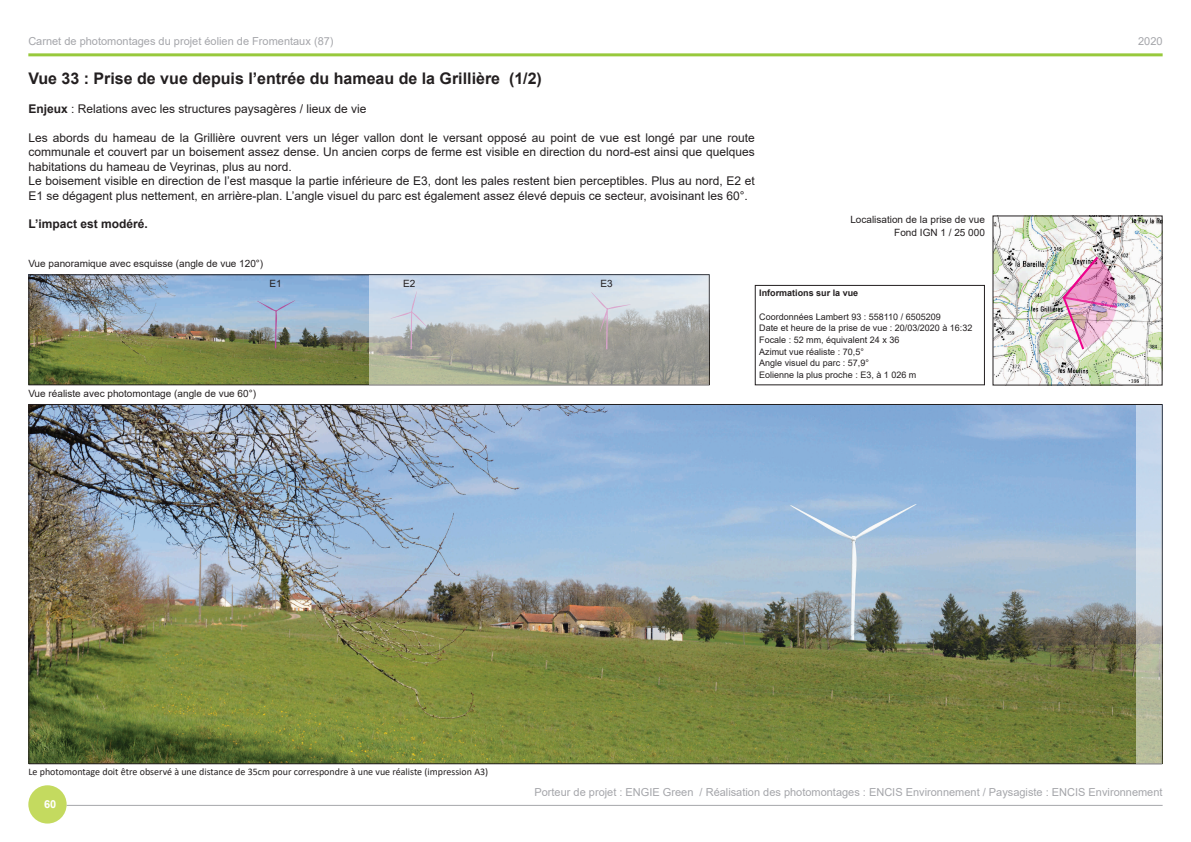
<style>
.page{position:relative;width:1191px;height:842px;background:#fff}
.page>*{position:absolute;margin:0;border:0;box-sizing:border-box;transform-origin:0 0}
.t1{font:700 16px "Arial";color:#231f20}
.t2{font:12px/14.4px "Arial";color:#231f20}
.t3{font:700 12px "Arial";color:#231f20}
.t4{font:11px "Arial";color:#a5a6aa}
.t5{font:700 11px "Arial";color:#fff}
.t6{font:10px/13.7px "Arial";color:#231f20;text-align:right}
.t7{font:10px "Calibri";color:#231f20}
.t8{font:9px/11.7px "Arial";color:#231f20}
.t9{font:700 9px "Arial";color:#231f20}
.s1{font-weight:700}
</style>
<div class="page">
<div style="left:28px;top:785px;width:39px;height:38px;background:#c4da5f;border-radius:50%"></div>
<hr style="left:28px;top:53px;width:1134px;height:3px;background:#98c93c">
<hr style="left:67px;top:805px;width:1095px;height:1px;background:#a5a6aa">
<img style="left:994px;top:217px;width:166px;height:167px">
<div style="left:754px;top:285px;width:231px;height:100px;border:1px solid #231f20"></div>
<img style="left:1060px;top:255px;width:63px;height:96px">
<img style="left:30px;top:276px;width:339px;height:107px">
<div style="left:28px;top:274px;width:681px;height:111px;border:1px solid #231f20"></div>
<svg style="left:369px;top:275px;width:339px;height:109px;background:#b7bcbb"></svg>
<img style="left:30px;top:406px;width:1105px;height:356px">
<svg style="left:1135px;top:405px;width:26px;height:358px;background:#bdc8c8"></svg>
<p class="t4" style="left:28px;top:33px;width:307px">Carnet de photomontages du projet éolien de Fromentaux (87)</p>
<p class="t4" style="left:1138px;top:33px;width:26px">2020</p>
<h1 class="t1" style="left:28px;top:68px;width:515px">Vue 33 : Prise de vue depuis l’entrée du hameau de la Grillière (1/2)</h1>
<p class="t2" style="left:28px;top:102px;width:340px"><span class="s1">Enjeux</span> : Relations avec les structures paysagères / lieux de vie</p>
<p class="t2" style="left:28px;top:131px;width:728px">Les abords du hameau de la Grillière ouvrent vers un léger vallon dont le versant opposé au point de vue est longé par une route communale et couvert par un boisement assez dense. Un ancien corps de ferme est visible en direction du nord-est ainsi que quelques habitations du hameau de Veyrinas, plus au nord.<br>Le boisement visible en direction de l’est masque la partie inférieure de E3, dont les pales restent bien perceptibles. Plus au nord, E2 et E1 se dégagent plus nettement, en arrière-plan. L’angle visuel du parc est également assez élevé depuis ce secteur, avoisinant les 60°.</p>
<p class="t3" style="left:28px;top:216px;width:121px">L’impact est modéré.</p>
<p class="t6" style="left:28px;top:257px;width:236px">Vue panoramique avec esquisse (angle de vue 120°)</p>
<p class="t6" style="left:269px;top:277px;width:14px">E1</p>
<p class="t6" style="left:403px;top:277px;width:14px">E2</p>
<p class="t6" style="left:600px;top:277px;width:14px">E3</p>
<p class="t6" style="left:850px;top:212px;width:136px">Localisation de la prise de vue<br>Fond IGN 1 / 25 000</p>
<p class="t6" style="left:28px;top:387px;width:229px">Vue réaliste avec photomontage (angle de vue 60°)</p>
<p class="t9" style="left:759px;top:287px;width:101px">Informations sur la vue</p>
<p class="t8" style="left:759px;top:311px;width:215px">Coordonnées Lambert 93 : 558110 / 6505209<br>Date et heure de la prise de vue : 20/03/2020 à 16:32<br>Focale : 52 mm, équivalent 24 x 36<br>Azimut vue réaliste : 70,5°<br>Angle visuel du parc : 57,9°<br>Eolienne la plus proche : E3, à 1 026 m</p>
<p class="t7" style="left:28px;top:765px;width:461px">Le photomontage doit être observé à une distance de 35cm pour correspondre à une vue réaliste (impression A3)</p>
<p class="t5" style="left:44px;top:796px;width:14px">60</p>
<p class="t4" style="left:534px;top:785px;width:629px">Porteur de projet : ENGIE Green / Réalisation des photomontages : ENCIS Environnement / Paysagiste : ENCIS Environnement</p>
</div>
